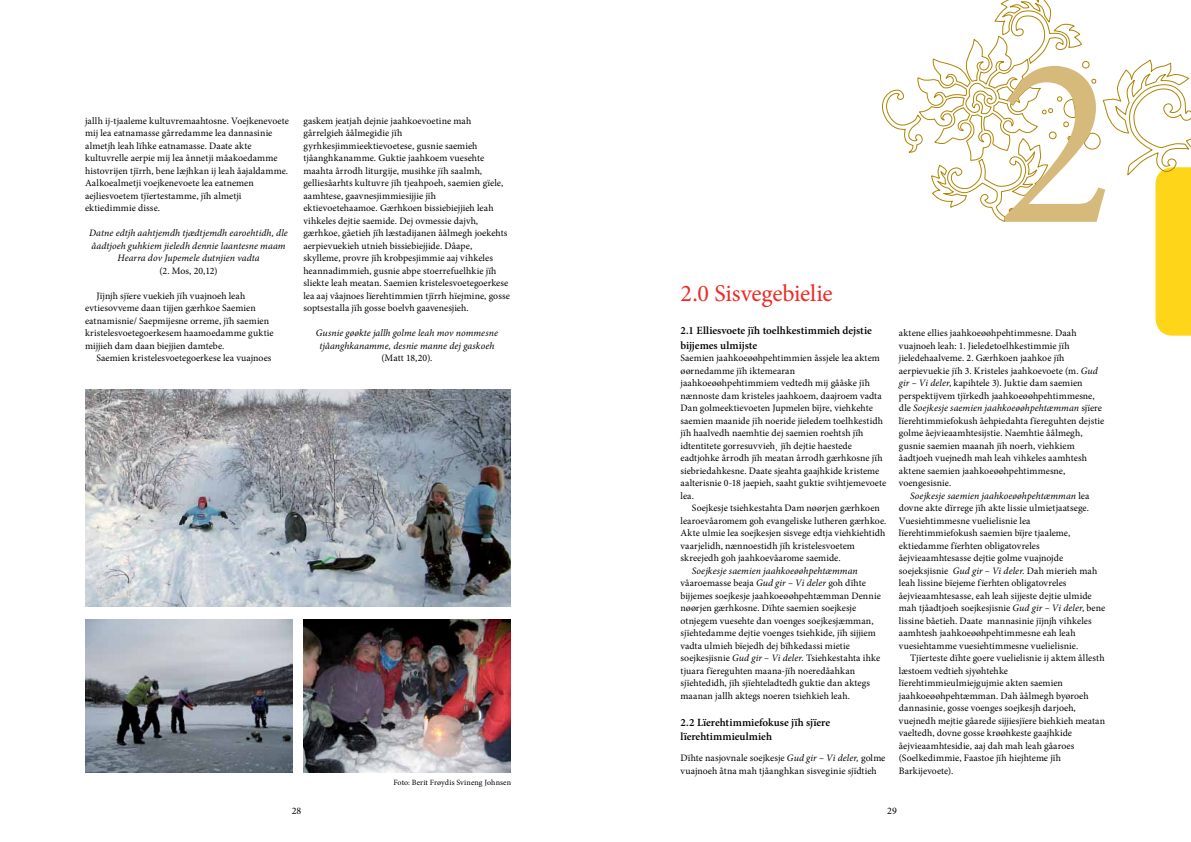
<style>
.page{position:relative;width:1191px;height:842px;background:#fff}
.page>*{position:absolute;margin:0;border:0;box-sizing:border-box;transform-origin:0 0}
.t1{font:24px "Minion Pro";letter-spacing:-.01em;color:#ee2a24}
.t2{font:600 11px/14.5px "Minion Pro";color:#000}
.t3{font:10px "Minion Pro";color:#000}
.t4{font:9.8px/12.5px "Minion Pro";letter-spacing:.005em;color:#000}
.t5{font:italic 9.8px/12.5px "Minion Pro";letter-spacing:.005em;color:#000;text-align:center}
.t6{font:8px "Minion Pro";letter-spacing:.01em;color:#000}
.s1{font-style:normal}
.s2{font-style:italic}
</style>
<div class="page">
<div style="left:1155px;top:222px;width:36px;height:114px;background:#fed519"></div>
<svg style="left:882px;top:0;width:309px;height:222px"></svg>
<svg style="left:1004px;top:66px;width:101px;height:156px"></svg>
<img style="left:303px;top:619px;width:207px;height:153px">
<img style="left:85px;top:619px;width:207px;height:153px">
<img style="left:85px;top:389px;width:425px;height:218px">
<p class="t4" style="left:85px;top:114px;width:205px">jallh ij-tjaaleme kultuvremaahtosne. Voejkenevoete mij lea eatnamasse gårredamme lea dannasinie almetjh leah lïhke eatnamasse. Daate akte kultuvrelle aerpie mij lea ånnetji måakoedamme histovrijen tjïrrh, bene læjhkan ij leah åajaldamme.<br>Aalkoealmetji voejkenevoete lea eatnemen aejliesvoetem tjïertestamme, jïh almetji ektiedimmie disse.</p>
<p class="t5" style="left:89px;top:227px;width:200px">Datne edtjh aahtjemdh tjædtjemdh earoehtidh, dle åadtjoeh guhkiem jieledh dennie laantesne maam Hearra dov Jupemele dutnjien vadta<br><span class="s1">(2. Mos, 20,12)</span></p>
<p class="t4" style="left:96px;top:289px;width:150px">Jïjnjh sjïere vuekieh jïh vuajnoeh leah</p>
<p class="t4" style="left:85px;top:302px;width:172px">evtiesovveme daan tijjen gærhkoe Saemien</p>
<p class="t4" style="left:85px;top:314px;width:186px">eatnamisnie/ Saepmijesne orreme, jïh saemien</p>
<p class="t4" style="left:85px;top:327px;width:190px">kristelesvoetegoerkesem haamoedamme guktie</p>
<p class="t4" style="left:85px;top:339px;width:141px">mijjieh dam daan biejjien damtebe.</p>
<p class="t4" style="left:96px;top:352px;width:177px">Saemien kristelesvoetegoerkese lea vuajnoes</p>
<p class="t4" style="left:303px;top:114px;width:208px">gaskem jeatjah dejnie jaahkoevoetine mah gårrelgieh åålmegidie jïh gyrhkesjimmieektievoetese, gusnie saemieh tjåanghkanamme. Guktie jaahkoem vuesehte maahta årrodh liturgije, musihke jïh saalmh, gelliesåarhts kultuvre jïh tjeahpoeh, saemien gïele, aamhtese, gaavnesjimmiesijjie jïh ektievoetehaamoe. Gærhkoen bissiebiejjieh leah vihkeles dejtie saemide. Dej ovmessie dajvh, gærhkoe, gåetieh jïh læstadijanen åålmegh joekehts aerpievuekieh utnieh bissiebiejjide. Dåape, skylleme, provre jïh krobpesjimmie aaj vihkeles heannadimmieh, gusnie abpe stoerrefuelhkie jïh sliekte leah meatan. Saemien kristelesvoetegoerkese lea aaj våajnoes lïerehtimmien tjïrrh hïejmine, gosse soptsestalla jïh gosse boelvh gaavenesjieh.</p>
<p class="t5" style="left:316px;top:327px;width:184px">Gusnie gøøkte jallh golme leah mov nommesne tjåanghkanamme, desnie manne dej gaskoeh <span class="s1">(Matt 18,20).</span></p>
<p class="t6" style="left:393px;top:777px;width:119px">Foto: Berit Frøydis Svineng Johnsen</p>
<p class="t1" style="left:680px;top:277px;width:154px">2.0 Sisvegebielie</p>
<p class="t2" style="left:680px;top:323px;width:193px">2.1 Elliesvoete jïh toelhkestimmieh dejstie bijjemes ulmijste</p>
<p class="t4" style="left:680px;top:352px;width:201px">Saemien jaahkoeøøhpehtimmien åssjele lea aktem</p>
<p class="t4" style="left:680px;top:364px;width:116px">øørnedamme jïh iktemearan</p>
<p class="t4" style="left:680px;top:377px;width:191px">jaahkoeøøhpehtimmiem vedtedh mij gååske jïh</p>
<p class="t4" style="left:680px;top:389px;width:203px">nænnoste dam kristeles jaahkoem, daajroem vadta</p>
<p class="t4" style="left:680px;top:402px;width:194px">Dan golmeektievoeten Jupmelen bïjre, viehkehte</p>
<p class="t4" style="left:680px;top:414px;width:204px">saemien maanide jïh noeride jieledem toelhkestidh</p>
<p class="t4" style="left:680px;top:427px;width:184px">jïh haalvedh naemhtie dej saemien roehtsh jïh</p>
<p class="t4" style="left:680px;top:439px;width:173px">idtentitete gorresuvvieh¸ jïh dejtie haestede</p>
<p class="t4" style="left:680px;top:452px;width:204px">eadtjohke årrodh jïh meatan årrodh gærhkosne jïh</p>
<p class="t4" style="left:680px;top:464px;width:200px">siebriedahkesne. Daate sjeahta gaajhkide kristeme</p>
<p class="t4" style="left:680px;top:477px;width:207px">aalterisnie 0-18 jaepieh, saaht guktie svihtjemevoete</p>
<p class="t4" style="left:680px;top:489px;width:15px">lea.</p>
<p class="t4" style="left:692px;top:502px;width:189px">Soejkesje tsiehkestahta Dam nøørjen gærhkoen</p>
<p class="t4" style="left:680px;top:514px;width:207px">learoevåaromem goh evangeliske lutheren gærhkoe.</p>
<p class="t4" style="left:680px;top:527px;width:206px">Akte ulmie lea soejkesjen sisvege edtja viehkiehtidh</p>
<p class="t4" style="left:680px;top:539px;width:176px">vaarjelidh, nænnoestidh jïh kristelesvoetem</p>
<p class="t4" style="left:680px;top:552px;width:162px">skreejedh goh jaahkoevåarome saemide.</p>
<p class="t5" style="left:692px;top:564px;width:167px">Soejkesje saemien jaahkoeøøhpehtæmman</p>
<p class="t4" style="left:680px;top:577px;width:187px">våaroemasse beaja <span class="s2">Gud gir – Vi deler</span> goh dïhte</p>
<p class="t4" style="left:680px;top:589px;width:202px">bijjemes soejkesje jaahkoeøøhpehtæmman Dennie</p>
<p class="t4" style="left:680px;top:602px;width:177px">nøørjen gærhkosne. Dïhte saemien soejkesje</p>
<p class="t4" style="left:680px;top:614px;width:194px">otnjegem vuesehte dan voenges soejkesjæmman,</p>
<p class="t4" style="left:680px;top:627px;width:197px">sjïehtedamme dejtie voenges tsiehkide, jïh sijjiem</p>
<p class="t4" style="left:680px;top:639px;width:171px">vadta ulmieh bïejedh dej bïhkedassi mietie</p>
<p class="t4" style="left:680px;top:652px;width:201px">soejkesjisnie <span class="s2">Gud gir – Vi deler</span>. Tsiehkestahta ihke</p>
<p class="t4" style="left:680px;top:664px;width:176px">tjuara fïereguhten maana-jïh noeredåahkan</p>
<p class="t4" style="left:680px;top:677px;width:191px">sjïehtedidh, jïh sjïehteladtedh guktie dan aktegs</p>
<p class="t4" style="left:680px;top:689px;width:171px">maanan jallh aktegs noeren tsiehkieh leah.</p>
<p class="t2" style="left:680px;top:715px;width:151px">2.2 Lïerehtimmiefokuse jïh sjïere lïerehtimmieulmieh</p>
<p class="t4" style="left:680px;top:752px;width:206px">Dïhte nasjovnale soejkesje <span class="s2">Gud gir – Vi deler,</span> golme vuajnoeh åtna mah tjåanghkan sisveginie sjïdtieh</p>
<p class="t4" style="left:899px;top:327px;width:179px">aktene ellies jaahkoeøøhpehtimmesne. Daah</p>
<p class="t4" style="left:899px;top:339px;width:172px">vuajnoeh leah: 1. Jieledetoelhkestimmie jïh</p>
<p class="t4" style="left:899px;top:352px;width:167px">jieledehaalveme. 2. Gærhkoen jaahkoe jïh</p>
<p class="t4" style="left:899px;top:364px;width:200px">aerpievuekie jïh 3. Kristeles jaahkoevoete (m. <span class="s2">Gud</span></p>
<p class="t4" style="left:899px;top:377px;width:185px"><span class="s2">gir – Vi deler</span>, kapihtele 3). Juktie dam saemien</p>
<p class="t4" style="left:899px;top:389px;width:197px">perspektijvem tjïrkedh jaahkoeøøhpehtimmesne,</p>
<p class="t5" style="left:899px;top:402px;width:205px"><span class="s1">dle</span> Soejkesje saemien jaahkoeøøhpehtæmman <span class="s1">sjïere</span></p>
<p class="t4" style="left:899px;top:414px;width:207px">lïerehtimmiefokush åehpiedahta fïereguhten dejstie</p>
<p class="t4" style="left:899px;top:427px;width:185px">golme åejvieaamhtesijstie. Naemhtie åålmegh,</p>
<p class="t4" style="left:899px;top:439px;width:177px">gusnie saemien maanah jïh noerh, viehkiem</p>
<p class="t4" style="left:899px;top:452px;width:189px">åadtjoeh vuejnedh mah leah vihkeles aamhtesh</p>
<p class="t4" style="left:899px;top:464px;width:168px">aktene saemien jaahkoeøøhpehtimmesne,</p>
<p class="t4" style="left:899px;top:477px;width:54px">voengesisnie.</p>
<p class="t5" style="left:910px;top:489px;width:181px">Soejkesje saemien jaahkoeøøhpehtæmman <span class="s1">lea</span></p>
<p class="t4" style="left:899px;top:502px;width:192px">dovne akte dïrrege jïh akte lissie ulmietjaatsege.</p>
<p class="t4" style="left:899px;top:514px;width:133px">Vuesiehtimmesne vuelielisnie lea</p>
<p class="t4" style="left:899px;top:527px;width:173px">lïerehtimmiefokush saemien bïjre tjaaleme,</p>
<p class="t4" style="left:899px;top:539px;width:142px">ektiedamme fïerhten obligatovreles</p>
<p class="t4" style="left:899px;top:552px;width:166px">åejvieaamhtesasse dejtie golme vuajnojde</p>
<p class="t4" style="left:899px;top:564px;width:200px">soejeksjisnie <span class="s2">Gud gir – Vi deler.</span> Dah mierieh mah</p>
<p class="t4" style="left:899px;top:577px;width:169px">leah lissine bïejeme fïerhten obligatovreles</p>
<p class="t4" style="left:899px;top:589px;width:194px">åejvieaamhtesasse, eah leah sijjeste dejtie ulmide</p>
<p class="t4" style="left:899px;top:602px;width:208px">mah tjåadtjoeh soejkesjisnie <span class="s2">Gud gir – Vi deler</span>, bene</p>
<p class="t4" style="left:899px;top:614px;width:194px">lissine båetieh. Daate mannasinie jïjnjh vihkeles</p>
<p class="t4" style="left:899px;top:627px;width:178px">aamhtesh jaahkoeøøhpehtimmesne eah leah</p>
<p class="t4" style="left:899px;top:639px;width:181px">vuesiehtamme vuesiehtimmesne vuelielisnie.</p>
<p class="t4" style="left:910px;top:652px;width:196px">Tjïerteste dïhte goere vuelielisnie ij aktem ållesth</p>
<p class="t4" style="left:899px;top:664px;width:111px">læstoem vedtieh sjyøhtehke</p>
<p class="t4" style="left:899px;top:677px;width:166px">lïerehtimmieulmiejgujmie akten saemien</p>
<p class="t4" style="left:899px;top:689px;width:191px">jaahkoeøøhpehtæmman. Dah åålmegh byøroeh</p>
<p class="t4" style="left:899px;top:702px;width:178px">dannasinie, gosse voenges soejkesjh darjoeh,</p>
<p class="t4" style="left:899px;top:714px;width:208px">vuejnedh mejtie gåarede sijjiesjïere biehkieh meatan</p>
<p class="t4" style="left:899px;top:727px;width:175px">vaeltedh, dovne gosse krøøhkeste gaajhkide</p>
<p class="t4" style="left:899px;top:739px;width:177px">åejvieaamhtesidie, aaj dah mah leah gåaroes</p>
<p class="t4" style="left:899px;top:752px;width:164px">(Soelkedimmie, Faastoe jïh hiejhteme jïh</p>
<p class="t4" style="left:899px;top:764px;width:56px">Barkijevoete).</p>
<p class="t3" style="left:292px;top:804px;width:11px">28</p>
<p class="t3" style="left:887px;top:804px;width:11px">29</p>
</div>
